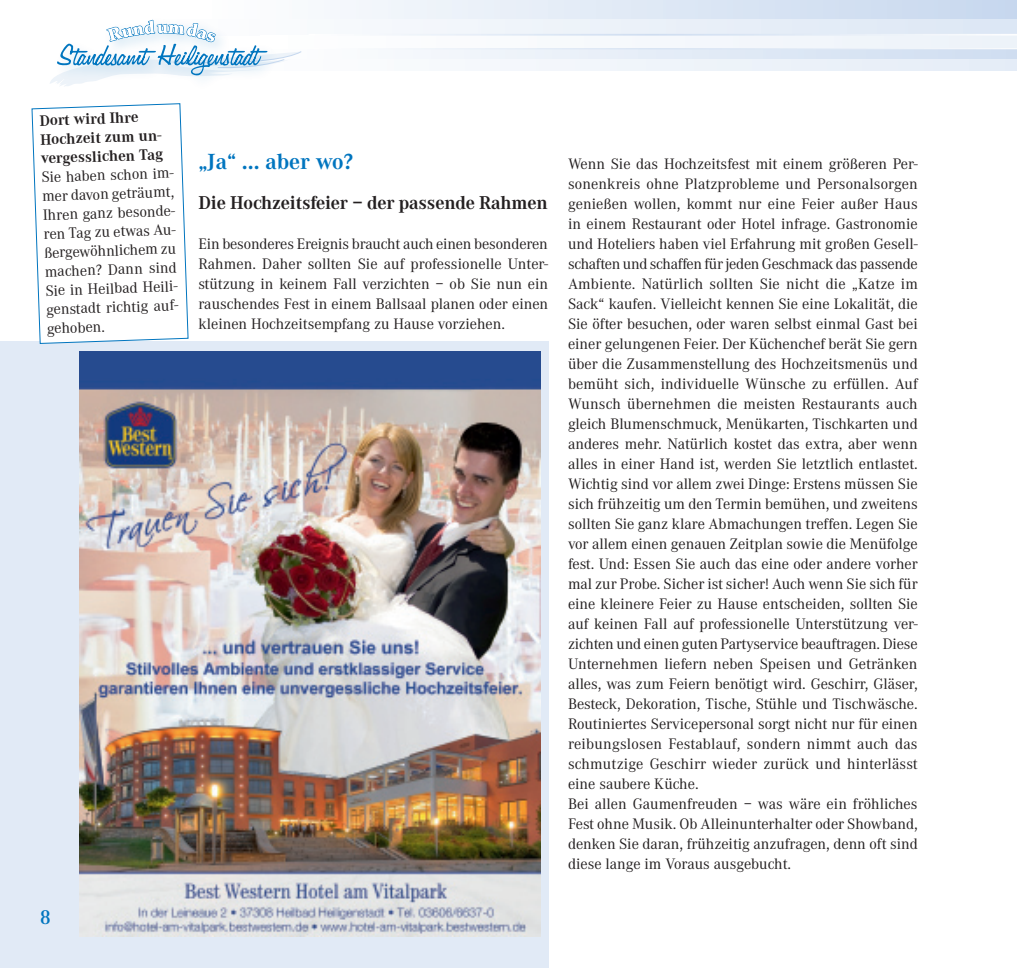
<style>
.page{position:relative;width:1017px;height:968px;background:#fff}
.page>*{position:absolute;margin:0;border:0;box-sizing:border-box;transform-origin:0 0}
.t1{font:700 22.75px "Corporate A";color:#0075bf}
.t2{font:700 19.25px "Corporate A";letter-spacing:-.01em;color:#231f20}
.t3{font:15.75px/19.9px "Corporate A";color:#231f20}
.t4{font:700 15.75px/18.9px "Corporate A";color:#231f20}
</style>
<div class="page">
<div style="left:0;top:341px;width:548px;height:626px;background:#e1eaf6"></div>
<div style="left:202px;top:0;width:815px;height:20px;background:linear-gradient(to right,#fefefe,#c6d7ee)"></div>
<svg style="left:379px;top:20px;width:637px;height:14px"></svg>
<div style="left:260px;top:36px;width:757px;height:13px;background:#f5f8fc"></div>
<svg style="left:395px;top:49px;width:621px;height:11px"></svg>
<div style="left:193px;top:60px;width:824px;height:10px;background:#eff4fa"></div>
<hr style="left:313px;top:48px;width:704px;height:1px;background:#fff">
<svg style="left:50px;top:5px;width:252px;height:81px"></svg>
<svg style="left:1016px;top:20px;width:1px;height:14px"></svg>
<svg style="left:31px;top:103px;width:158px;height:241px"></svg>
<img style="left:79px;top:351px;width:461px;height:585px">
<p class="t4" style="left:39px;top:111px;width:126px;rotate:-2deg">Dort wird Ihre<br>Hochzeit zum un&shy;vergesslichen Tag</p>
<p class="t3" style="left:41px;top:168px;width:137px;line-height:18.9px;rotate:-2deg">Sie haben schon im&shy;mer davon geträumt,<br>Ihren ganz besonde&shy;ren Tag zu etwas Au&shy;ßergewöhnlichem zu machen? Dann sind<br>Sie in Heilbad Heili&shy;genstadt richtig auf&shy;gehoben.</p>
<h1 class="t1" style="left:198px;top:149px;width:156px">„Ja“ … aber wo?</h1>
<p class="t2" style="left:198px;top:192px;width:351px">Die Hochzeitsfeier – der passende Rahmen</p>
<p class="t3" style="left:198px;top:234px;width:351px;text-align:justify">Ein besonderes Ereignis braucht auch einen besonderen Rahmen. Daher sollten Sie auf professionelle Unter&shy;stützung in keinem Fall verzichten – ob Sie nun ein rauschendes Fest in einem Ballsaal planen oder einen kleinen Hochzeitsempfang zu Hause vorziehen.</p>
<p class="t3" style="left:568px;top:154px;width:352px">Wenn Sie das Hochzeitsfest mit einem größeren Per&shy;sonenkreis ohne Platzprobleme und Personalsorgen genießen wollen, kommt nur eine Feier außer Haus in einem Restaurant oder Hotel infrage. Gastronomie und Hoteliers haben viel Erfahrung mit großen Gesell&shy;schaften und schaffen für jeden Geschmack das passende Ambiente. Natürlich sollten Sie nicht die „Katze im Sack“ kaufen. Vielleicht kennen Sie eine Lokalität, die Sie öfter besuchen, oder waren selbst einmal Gast bei einer gelungenen Feier. Der Küchenchef berät Sie gern über die Zusammenstellung des Hochzeitsmenüs und bemüht sich, individuelle Wünsche zu erfüllen. Auf Wunsch übernehmen die meisten Restaurants auch gleich Blumenschmuck, Menükarten, Tischkarten und anderes mehr. Natürlich kostet das extra, aber wenn alles in einer Hand ist, werden Sie letztlich entlastet.<br>Wichtig sind vor allem zwei Dinge: Erstens müssen Sie sich frühzeitig um den Termin bemühen, und zweitens sollten Sie ganz klare Abmachungen treffen. Legen Sie vor allem einen genauen Zeitplan sowie die Menüfolge fest. Und: Essen Sie auch das eine oder andere vorher mal zur Probe. Sicher ist sicher! Auch wenn Sie sich für eine kleinere Feier zu Hause entscheiden, sollten Sie auf keinen Fall auf professionelle Unterstützung ver&shy;zichten und einen guten Partyservice beauftragen. Diese Unternehmen liefern neben Speisen und Getränken alles, was zum Feiern benötigt wird. Geschirr, Gläser, Besteck, Dekoration, Tische, Stühle und Tischwäsche.<br>Routiniertes Servicepersonal sorgt nicht nur für einen reibungslosen Festablauf, sondern nimmt auch das schmutzige Geschirr wieder zurück und hinterlässt eine saubere Küche.<br>Bei allen Gaumenfreuden – was wäre ein fröhliches Fest ohne Musik. Ob Alleinunterhalter oder Showband, denken Sie daran, frühzeitig anzufragen, denn oft sind diese lange im Voraus ausgebucht.</p>
</div>
